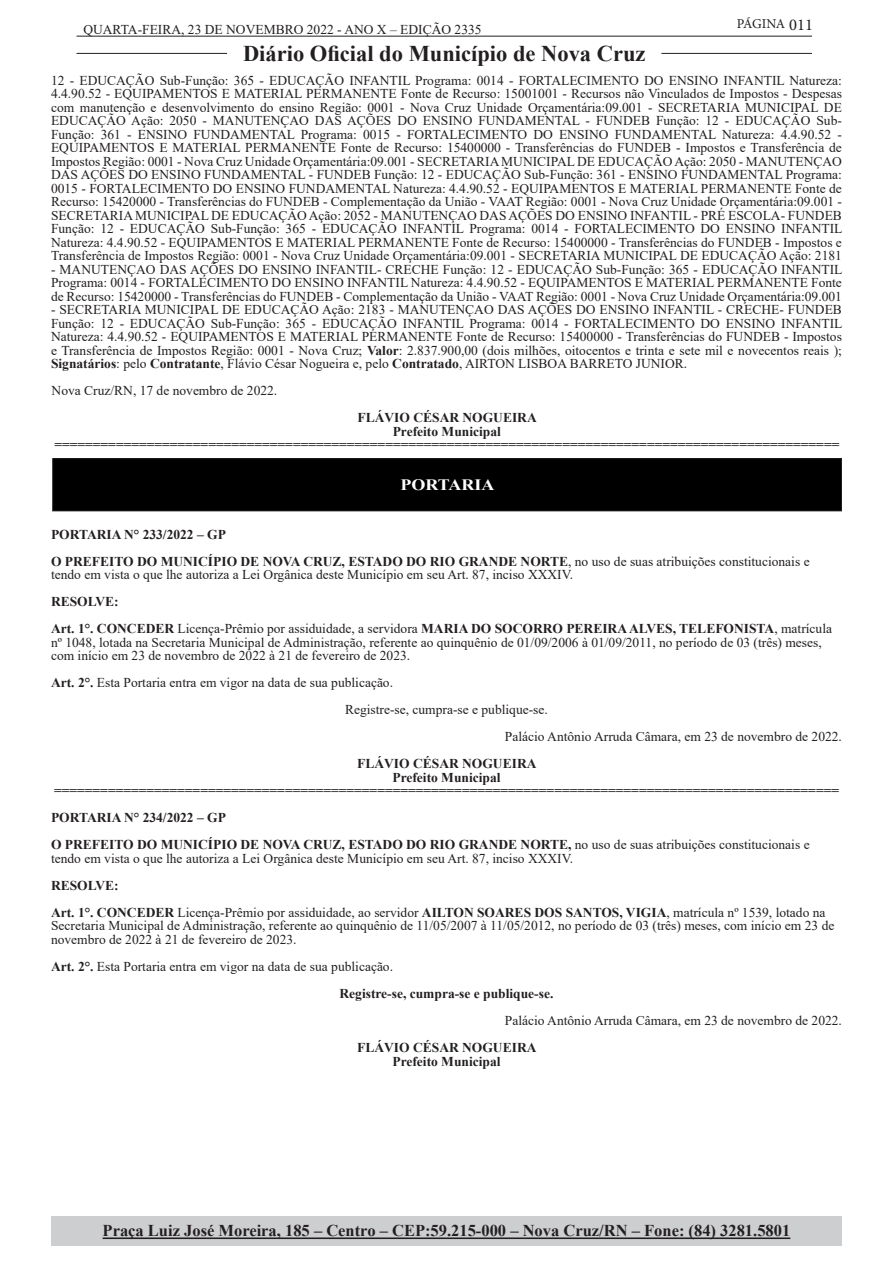
<style>
.page{position:relative;width:893px;height:1263px;background:#fff}
.page>*{position:absolute;margin:0;border:0;box-sizing:border-box;transform-origin:0 0}
.t1{font:700 22.5px "Times New Roman";color:#231f20}
.t2{font:700 16.5px "Times New Roman";color:#231f20}
.t3{font:700 15.75px "Times New Roman";color:#fff;scale:1.14 1}
.Sem_Espaçamento{font:13.5px/13.5px "Times New Roman";color:#231f20}
.Sem_Espaçamento-2{font:700 13.5px/13.5px "Times New Roman";color:#231f20;text-align:center}
.t4{font:13.5px "Minion Pro";letter-spacing:-.03em;color:#231f20}
.s1{font-size:16.5px}
.s2{font-weight:700}
</style>
<div class="page">
<hr style="left:77px;top:36px;width:735px;height:1px;background:#231f20">
<hr style="left:77px;top:53px;width:150px;height:1px;background:#231f20">
<hr style="left:661px;top:53px;width:151px;height:1px;background:#231f20">
<div style="left:51px;top:1216px;width:791px;height:29px;background:#cdced0"></div>
<hr style="left:103px;top:1237px;width:687px;height:2px;background:#231f20">
<div style="left:53px;top:459px;width:788px;height:52px;background:#000"></div>
<div style="left:52px;top:458px;width:790px;height:53px;border:1px solid #231f20"></div>
<p class="Sem_Espaçamento" style="left:83px;top:23px;width:400px">QUARTA-FEIRA, 23 DE NOVEMBRO 2022 - ANO X – EDIÇÃO 2335</p>
<h1 class="t1" style="left:243px;top:37px;width:404px">Diário Oficial do Município de Nova Cruz</h1>
<p class="t4" style="left:737px;top:15px;width:78px">PÁGINA <span class="s1">011</span></p>
<p class="Sem_Espaçamento" style="left:51px;top:73px;width:793px;text-align:justify">12 - EDUCAÇÃO Sub-Função: 365 - EDUCAÇÃO INFANTIL Programa: 0014 - FORTALECIMENTO DO ENSINO INFANTIL Natureza:<br>4.4.90.52 - EQUIPAMENTOS E MATERIAL PERMANENTE Fonte de Recurso: 15001001 - Recursos não Vinculados de Impostos - Despesas com manutenção e desenvolvimento do ensino Região: 0001 - Nova Cruz Unidade Orçamentária:09.001 - SECRETARIA MUNICIPAL DE EDUCAÇÃO Ação: 2050 - MANUTENÇAO DAS AÇÕES DO ENSINO FUNDAMENTAL - FUNDEB Função: 12 - EDUCAÇÃO Sub-Função: 361 - ENSINO FUNDAMENTAL Programa: 0015 - FORTALECIMENTO DO ENSINO FUNDAMENTAL Natureza: 4.4.90.52 - EQUIPAMENTOS E MATERIAL PERMANENTE Fonte de Recurso: 15400000 - Transferências do FUNDEB - Impostos e Transferência de Impostos Região: 0001 - Nova Cruz Unidade Orçamentária:09.001 - SECRETARIA MUNICIPAL DE EDUCAÇÃO Ação: 2050 - MANUTENÇAO DAS AÇÕES DO ENSINO FUNDAMENTAL - FUNDEB Função: 12 - EDUCAÇÃO Sub-Função: 361 - ENSINO FUNDAMENTAL Programa:<br>0015 - FORTALECIMENTO DO ENSINO FUNDAMENTAL Natureza: 4.4.90.52 - EQUIPAMENTOS E MATERIAL PERMANENTE Fonte de Recurso: 15420000 - Transferências do FUNDEB - Complementação da União - VAAT Região: 0001 - Nova Cruz Unidade Orçamentária:09.001 - SECRETARIA MUNICIPAL DE EDUCAÇÃO Ação: 2052 - MANUTENÇAO DAS AÇÕES DO ENSINO INFANTIL - PRÉ ESCOLA- FUNDEB Função: 12 - EDUCAÇÃO Sub-Função: 365 - EDUCAÇÃO INFANTIL Programa: 0014 - FORTALECIMENTO DO ENSINO INFANTIL Natureza: 4.4.90.52 - EQUIPAMENTOS E MATERIAL PERMANENTE Fonte de Recurso: 15400000 - Transferências do FUNDEB - Impostos e Transferência de Impostos Região: 0001 - Nova Cruz Unidade Orçamentária:09.001 - SECRETARIA MUNICIPAL DE EDUCAÇÃO Ação: 2181</p>
<p class="Sem_Espaçamento" style="left:51px;top:262px;width:793px;text-align:justify">- MANUTENÇAO DAS AÇÕES DO ENSINO INFANTIL- CRECHE Função: 12 - EDUCAÇÃO Sub-Função: 365 - EDUCAÇÃO INFANTIL Programa: 0014 - FORTALECIMENTO DO ENSINO INFANTIL Natureza: 4.4.90.52 - EQUIPAMENTOS E MATERIAL PERMANENTE Fonte de Recurso: 15420000 - Transferências do FUNDEB - Complementação da União - VAAT Região: 0001 - Nova Cruz Unidade Orçamentária:09.001</p>
<p class="Sem_Espaçamento" style="left:51px;top:303px;width:793px;text-align:justify">- SECRETARIA MUNICIPAL DE EDUCAÇÃO Ação: 2183 - MANUTENÇAO DAS AÇÕES DO ENSINO INFANTIL - CRECHE- FUNDEB Função: 12 - EDUCAÇÃO Sub-Função: 365 - EDUCAÇÃO INFANTIL Programa: 0014 - FORTALECIMENTO DO ENSINO INFANTIL Natureza: 4.4.90.52 - EQUIPAMENTOS E MATERIAL PERMANENTE Fonte de Recurso: 15400000 - Transferências do FUNDEB - Impostos e Transferência de Impostos Região: 0001 - Nova Cruz; <span class="s2">Valor</span>: 2.837.900,00 (dois milhões, oitocentos e trinta e sete mil e novecentos reais ); <span class="s2">Signatários</span>: pelo <span class="s2">Contratante</span>, Flávio César Nogueira e, pelo <span class="s2">Contratado</span>, AIRTON LISBOA BARRETO JUNIOR.</p>
<p class="Sem_Espaçamento" style="left:52px;top:384px;width:227px">Nova Cruz/RN, 17 de novembro de 2022.</p>
<p class="Sem_Espaçamento-2" style="left:357px;top:411px;width:181px">FLÁVIO CÉSAR NOGUEIRA</p>
<p class="Sem_Espaçamento-2" style="left:393px;top:424px;width:110px">Prefeito Municipal</p>
<p class="Sem_Espaçamento-2" style="left:54px;top:438px;width:786px">======================================================================================================</p>
<p class="t3" style="left:401px;top:473px;width:84px">PORTARIA</p>
<p class="Sem_Espaçamento-2" style="left:51px;top:527px;width:176px">PORTARIA N° 233/2022 – GP</p>
<p class="Sem_Espaçamento" style="left:51px;top:554px;width:760px"><span class="s2">O PREFEITO DO MUNICÍPIO DE NOVA CRUZ, ESTADO DO RIO GRANDE NORTE</span>, no uso de suas atribuições constitucionais e tendo em vista o que lhe autoriza a Lei Orgânica deste Município em seu Art. 87, inciso XXXIV.</p>
<p class="Sem_Espaçamento-2" style="left:51px;top:595px;width:69px">RESOLVE:</p>
<p class="Sem_Espaçamento" style="left:51px;top:622px;width:782px"><span class="s2">Art. 1°. CONCEDER</span> Licença-Prêmio por assiduidade, a servidora <span class="s2">MARIA DO SOCORRO PEREIRA ALVES, TELEFONISTA</span>, matrícula nº 1048, lotada na Secretaria Municipal de Administração, referente ao quinquênio de 01/09/2006 à 01/09/2011, no período de 03 (três) meses, com início em 23 de novembro de 2022 à 21 de fevereiro de 2023.</p>
<p class="Sem_Espaçamento" style="left:51px;top:676px;width:344px"><span class="s2">Art. 2°.</span> Esta Portaria entra em vigor na data de sua publicação.</p>
<p class="Sem_Espaçamento" style="left:345px;top:703px;width:204px">Registre-se, cumpra-se e publique-se.</p>
<p class="Sem_Espaçamento" style="left:505px;top:730px;width:339px">Palácio Antônio Arruda Câmara, em 23 de novembro de 2022.</p>
<p class="Sem_Espaçamento-2" style="left:357px;top:757px;width:181px">FLÁVIO CÉSAR NOGUEIRA<br>Prefeito Municipal</p>
<p class="Sem_Espaçamento-2" style="left:54px;top:784px;width:786px">======================================================================================================</p>
<p class="Sem_Espaçamento-2" style="left:51px;top:811px;width:176px">PORTARIA N° 234/2022 – GP</p>
<p class="Sem_Espaçamento" style="left:51px;top:838px;width:760px"><span class="s2">O PREFEITO DO MUNICÍPIO DE NOVA CRUZ, ESTADO DO RIO GRANDE NORTE,</span> no uso de suas atribuições constitucionais e tendo em vista o que lhe autoriza a Lei Orgânica deste Município em seu Art. 87, inciso XXXIV.</p>
<p class="Sem_Espaçamento-2" style="left:51px;top:878px;width:69px">RESOLVE:</p>
<p class="Sem_Espaçamento" style="left:51px;top:905px;width:785px"><span class="s2">Art. 1°. CONCEDER</span> Licença-Prêmio por assiduidade, ao servidor <span class="s2">AILTON SOARES DOS SANTOS, VIGIA</span>, matrícula nº 1539, lotado na<br>Secretaria Municipal de Administração, referente ao quinquênio de 11/05/2007 à 11/05/2012, no período de 03 (três) meses, com início em 23 de novembro de 2022 à 21 de fevereiro de 2023.</p>
<p class="Sem_Espaçamento" style="left:51px;top:959px;width:344px"><span class="s2">Art. 2°.</span> Esta Portaria entra em vigor na data de sua publicação.</p>
<p class="Sem_Espaçamento-2" style="left:340px;top:986px;width:215px">Registre-se, cumpra-se e publique-se.</p>
<p class="Sem_Espaçamento" style="left:505px;top:1013px;width:339px">Palácio Antônio Arruda Câmara, em 23 de novembro de 2022.</p>
<p class="Sem_Espaçamento-2" style="left:357px;top:1040px;width:181px">FLÁVIO CÉSAR NOGUEIRA<br>Prefeito Municipal</p>
<p class="t2" style="left:103px;top:1219px;width:689px">Praça Luiz José Moreira, 185 – Centro – CEP:59.215-000 – Nova Cruz/RN – Fone: (84) 3281.5801</p>
</div>
